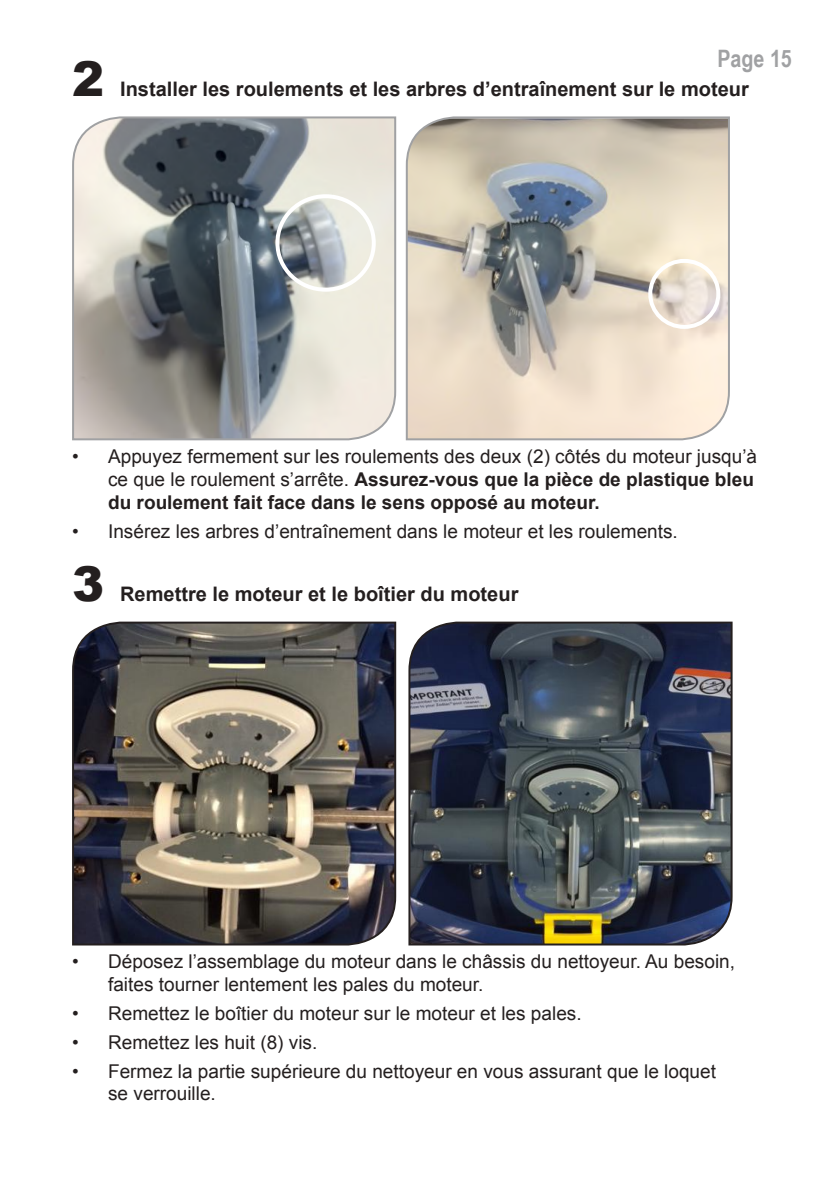
<style>
.page{position:relative;width:840px;height:1191px;background:#fff}
.page>*{position:absolute;margin:0;border:0;box-sizing:border-box;transform-origin:0 0}
.t1{font:900 48px "Arial";color:#241f1f}
.t2{font:700 24px "Arial Narrow";color:#a0a1a3}
.t3{font:700 20px "Arial";color:#241f1f}
.t4{font:19px/22.8px "Arial";color:#241f1f}
.s1{font-weight:700}
</style>
<div class="page">
<svg style="left:405px;top:116px;width:325px;height:325px;background:#cfc6b9"></svg>
<svg style="left:72px;top:116px;width:325px;height:325px;background:#9fa19f"></svg>
<div style="left:648px;top:259px;width:72px;height:70px;border:4px solid #fff;border-radius:50%"></div>
<div style="left:275px;top:194px;width:100px;height:98px;border:4px solid #fff;border-radius:50%"></div>
<img style="left:72px;top:621px;width:325px;height:325px">
<svg style="left:408px;top:621px;width:325px;height:325px;background:#434954"></svg>
<h1 class="t1" style="left:72px;top:44px;width:34px">2</h1>
<p class="t2" style="left:717px;top:41px;width:76px">Page 15</p>
<p class="t3" style="left:120px;top:76px;width:629px">Installer les roulements et les arbres d’entraînement sur le moteur</p>
<p class="t4" style="left:108px;top:445px;width:650px;text-indent:-36px">• Appuyez fermement sur les roulements des deux (2) côtés du moteur jusqu’à ce que le roulement s’arrête. <span class="s1">Assurez-vous que la pièce de plastique bleu du roulement fait face dans le sens opposé au moteur.</span></p>
<p class="t4" style="left:72px;top:520px;width:607px">• Insérez les arbres d’entraînement dans le moteur et les roulements.</p>
<h1 class="t1" style="left:72px;top:549px;width:34px">3</h1>
<p class="t3" style="left:120px;top:581px;width:399px">Remettre le moteur et le boîtier du moteur</p>
<p class="t4" style="left:108px;top:950px;width:628px;text-indent:-36px">• Déposez l’assemblage du moteur dans le châssis du nettoyeur. Au besoin, faites tourner lentement les pales du moteur.</p>
<p class="t4" style="left:72px;top:1002px;width:511px">• Remettez le boîtier du moteur sur le moteur et les pales.</p>
<p class="t4" style="left:72px;top:1030px;width:247px">• Remettez les huit (8) vis.</p>
<p class="t4" style="left:108px;top:1059px;width:609px;text-indent:-36px">• Fermez la partie supérieure du nettoyeur en vous assurant que le loquet se verrouille.</p>
</div>
